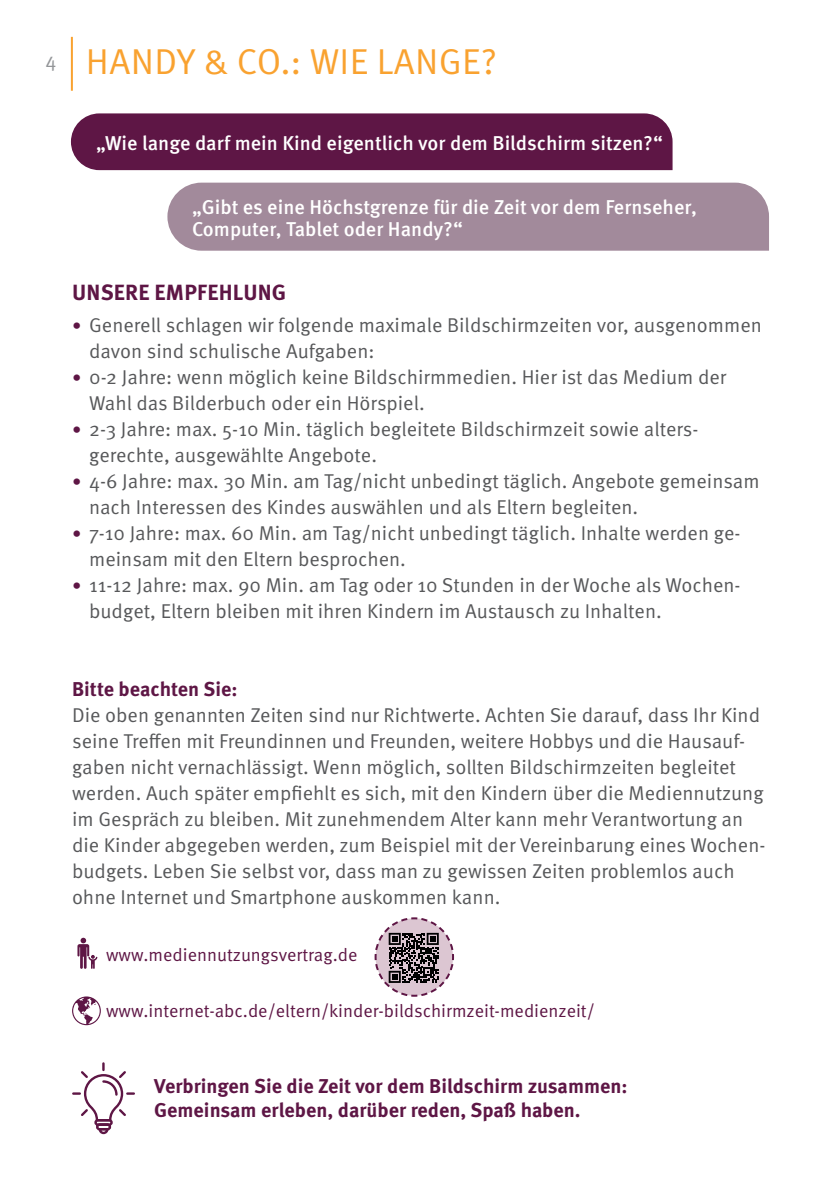
<style>
.page{position:relative;width:840px;height:1191px;background:#fff}
.page>*{position:absolute;margin:0;border:0;box-sizing:border-box;transform-origin:0 0}
.t1{font:36px "Meta OT Norm";letter-spacing:.01em;color:#f9a230}
.t2{font:700 22px "Meta OT";letter-spacing:.01em;color:#5e1645}
.t3{font:20px/26px "Meta OT Norm";color:#57585a}
.t4{font:500 20px/22px "Meta OT";color:#fff}
.t5{font:700 20px/24px "Meta OT";color:#5e1645}
.t6{font:18px "Meta OT Norm";color:#5e1645}
.s1{font-size:18px;color:#5e1645}
</style>
<div class="page">
<div style="left:71px;top:113px;width:601px;height:57px;background:#5e1645"></div>
<div style="left:167px;top:183px;width:601px;height:68px;background:#a28a9b"></div>
<hr style="left:71px;top:37px;width:2px;height:54px;background:#f9a230">
<svg style="left:72px;top:1062px;width:63px;height:73px"></svg>
<div style="left:94px;top:1119px;width:19px;height:7px;border:2px solid #5e1645;border-radius:2px"></div>
<div style="left:96px;top:1123px;width:15px;height:7px;border:2px solid #5e1645;border-radius:2px"></div>
<svg style="left:72px;top:996px;width:29px;height:29px"></svg>
<svg style="left:77px;top:937px;width:20px;height:31px"></svg>
<svg style="left:374px;top:917px;width:81px;height:80px"></svg>
<h1 class="t1" style="left:45px;top:40px;width:453px"><sup>4</sup> HANDY &amp; CO.: WIE LANGE?</h1>
<p class="t4" style="left:96px;top:132px;width:568px">„Wie lange darf mein Kind eigentlich vor dem Bildschirm sitzen?“</p>
<p class="t4" style="left:192px;top:196px;width:506px">„Gibt es eine Höchstgrenze für die Zeit vor dem Fernseher,<br>Computer, Tablet oder Handy?“</p>
<p class="t2" style="left:72px;top:278px;width:215px">UNSERE EMPFEHLUNG</p>
<p class="t3" style="left:89px;top:312px;width:674px;text-indent:-17px"><span class="s1">•</span> Generell schlagen wir folgende maximale Bildschirmzeiten vor, ausgenommen davon sind schulische Aufgaben:</p>
<p class="t3" style="left:89px;top:364px;width:638px;text-indent:-17px"><span class="s1">•</span> 0-2 Jahre: wenn möglich keine Bildschirmmedien. Hier ist das Medium der<br>Wahl das Bilderbuch oder ein Hörspiel.</p>
<p class="t3" style="left:89px;top:416px;width:610px;text-indent:-17px"><span class="s1">•</span> 2-3 Jahre: max. 5-10 Min. täglich begleitete Bildschirmzeit sowie alters&shy;gerechte, ausgewählte Angebote.</p>
<p class="t3" style="left:89px;top:468px;width:671px;text-indent:-17px"><span class="s1">•</span> 4-6 Jahre: max. 30 Min. am Tag/nicht unbedingt täglich. Angebote gemeinsam nach Interessen des Kindes auswählen und als Eltern begleiten.</p>
<p class="t3" style="left:89px;top:520px;width:652px;text-indent:-17px"><span class="s1">•</span> 7-10 Jahre: max. 60 Min. am Tag/nicht unbedingt täglich. Inhalte werden ge&shy;meinsam mit den Eltern besprochen.</p>
<p class="t3" style="left:89px;top:572px;width:652px;text-indent:-17px"><span class="s1">•</span> 11-12 Jahre: max. 90 Min. am Tag oder 10 Stunden in der Woche als Wochen&shy;budget, Eltern bleiben mit ihren Kindern im Austausch zu Inhalten.</p>
<p class="t5" style="left:72px;top:677px;width:167px">Bitte beachten Sie:</p>
<p class="t3" style="left:72px;top:702px;width:694px">Die oben genannten Zeiten sind nur Richtwerte. Achten Sie darauf, dass Ihr Kind seine Treffen mit Freundinnen und Freunden, weitere Hobbys und die Hausauf&shy;gaben nicht vernachlässigt. Wenn möglich, sollten Bildschirmzeiten begleitet werden. Auch später empfiehlt es sich, mit den Kindern über die Mediennutzung im Gespräch zu bleiben. Mit zunehmendem Alter kann mehr Verantwortung an die Kinder abgegeben werden, zum Beispiel mit der Vereinbarung eines Wochen&shy;budgets. Leben Sie selbst vor, dass man zu gewissen Zeiten problemlos auch ohne Internet und Smartphone auskommen kann.</p>
<p class="t6" style="left:106px;top:943px;width:253px">www.mediennutzungsvertrag.de</p>
<p class="t6" style="left:106px;top:1000px;width:490px">www.internet-abc.de/eltern/kinder-bildschirmzeit-medienzeit/</p>
<p class="t5" style="left:154px;top:1074px;width:474px">Verbringen Sie die Zeit vor dem Bildschirm zusammen:<br>Gemeinsam erleben, darüber reden, Spaß haben.</p>
</div>
